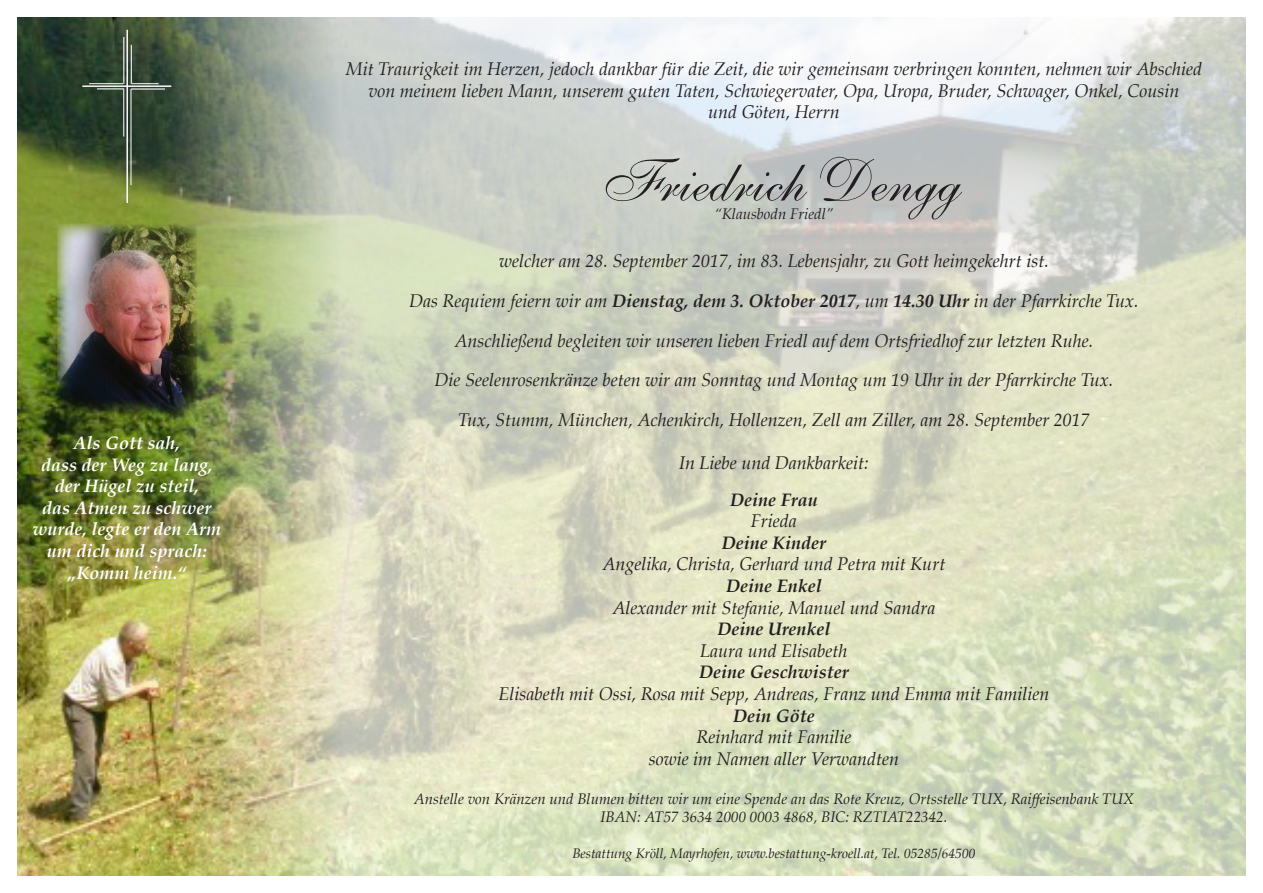
<style>
.page{position:relative;width:1263px;height:893px;background:#fff}
.page>*{position:absolute;margin:0;border:0;box-sizing:border-box;transform-origin:0 0}
.t1{font:60px "Shelley Allegro Script";color:#231f20}
.t2{font:italic 18px "Palatino";color:#231f20}
.t3{font:italic 700 18px "Palatino";color:#fff}
.t4{font:italic 700 18px "Palatino";color:#231f20}
.t5{font:italic 15px "Palatino";color:#231f20}
.t6{font:italic 13.5px "Palatino";color:#231f20}
.s1{font-weight:700}
</style>
<div class="page">
<img style="left:17px;top:17px;width:337px;height:859px">
<hr style="left:82px;top:85px;width:89px;height:2px;background:#fff">
<hr style="left:126px;top:30px;width:2px;height:173px;background:#fff">
<hr style="left:131px;top:45px;width:1px;height:39px;background:#fff">
<hr style="left:131px;top:89px;width:1px;height:96px;background:#fff">
<hr style="left:123px;top:89px;width:1px;height:48px;background:#fff">
<hr style="left:131px;top:88px;width:34px;height:2px;background:#fff">
<hr style="left:123px;top:37px;width:1px;height:47px;background:#fff">
<svg style="left:97px;top:88px;width:27px;height:1px"></svg>
<svg style="left:132px;top:83px;width:27px;height:1px"></svg>
<hr style="left:89px;top:83px;width:34px;height:1px;background:#fff">
<img style="left:57px;top:224px;width:140px;height:190px">
<p class="t3" style="left:74px;top:428px;width:108px">Als Gott sah,</p>
<p class="t3" style="left:41px;top:449px;width:173px">dass der Weg zu lang,</p>
<p class="t3" style="left:55px;top:471px;width:145px">der Hügel zu steil,</p>
<p class="t3" style="left:42px;top:493px;width:171px">das Atmen zu schwer</p>
<p class="t3" style="left:33px;top:514px;width:190px">wurde, legte er den Arm</p>
<p class="t3" style="left:47px;top:536px;width:162px">um dich und sprach:</p>
<p class="t3" style="left:67px;top:557px;width:120px">„Komm heim.“</p>
<p class="t2" style="left:346px;top:54px;width:858px">Mit Traurigkeit im Herzen, jedoch dankbar für die Zeit, die wir gemeinsam verbringen konnten, nehmen wir Abschied</p>
<p class="t2" style="left:368px;top:75px;width:813px">von meinem lieben Mann, unserem guten Taten, Schwiegervater, Opa, Uropa, Bruder, Schwager, Onkel, Cousin</p>
<p class="t2" style="left:708px;top:97px;width:133px">und Göten, Herrn</p>
<p class="t1" style="left:596px;top:146px;width:356px">Friedrich Dengg</p>
<p class="t5" style="left:714px;top:201px;width:121px">“Klausbodn Friedl”</p>
<p class="t2" style="left:499px;top:246px;width:551px">welcher am 28. September 2017, im 83. Lebensjahr, zu Gott heimgekehrt ist.</p>
<p class="t2" style="left:409px;top:286px;width:731px">Das Requiem feiern wir am <span class="s1">Dienstag, dem 3. Oktober 2017</span>, um <span class="s1">14.30 Uhr</span> in der Pfarrkirche Tux.</p>
<p class="t2" style="left:454px;top:325px;width:640px">Anschließend begleiten wir unseren lieben Friedl auf dem Ortsfriedhof zur letzten Ruhe.</p>
<p class="t2" style="left:435px;top:365px;width:680px">Die Seelenrosenkränze beten wir am Sonntag und Montag um 19 Uhr in der Pfarrkirche Tux.</p>
<p class="t2" style="left:458px;top:404px;width:633px">Tux, Stumm, München, Achenkirch, Hollenzen, Zell am Ziller, am 28. September 2017</p>
<p class="t2" style="left:679px;top:448px;width:191px">In Liebe und Dankbarkeit:</p>
<p class="t4" style="left:730px;top:484px;width:89px">Deine Frau</p>
<p class="t2" style="left:751px;top:506px;width:48px">Frieda</p>
<p class="t4" style="left:722px;top:528px;width:106px">Deine Kinder</p>
<p class="t2" style="left:603px;top:549px;width:344px">Angelika, Christa, Gerhard und Petra mit Kurt</p>
<p class="t4" style="left:726px;top:571px;width:97px">Deine Enkel</p>
<p class="t2" style="left:612px;top:592px;width:325px">Alexander mit Stefanie, Manuel und Sandra</p>
<p class="t4" style="left:717px;top:614px;width:115px">Deine Urenkel</p>
<p class="t2" style="left:700px;top:635px;width:149px">Laura und Elisabeth</p>
<p class="t4" style="left:699px;top:657px;width:151px">Deine Geschwister</p>
<p class="t2" style="left:498px;top:679px;width:553px">Elisabeth mit Ossi, Rosa mit Sepp, Andreas, Franz und Emma mit Familien</p>
<p class="t4" style="left:733px;top:700px;width:83px">Dein Göte</p>
<p class="t2" style="left:696px;top:722px;width:157px">Reinhard mit Familie</p>
<p class="t2" style="left:649px;top:743px;width:252px">sowie im Namen aller Verwandten</p>
<p class="t5" style="left:414px;top:787px;width:721px">Anstelle von Kränzen und Blumen bitten wir um eine Spende an das Rote Kreuz, Ortsstelle TUX, Raiffeisenbank TUX</p>
<p class="t5" style="left:600px;top:805px;width:349px">IBAN: AT57 3634 2000 0003 4868, BIC: RZTIAT22342.</p>
<p class="t6" style="left:572px;top:842px;width:405px">Bestattung Kröll, Mayrhofen, www.bestattung-kroell.at, Tel. 05285/64500</p>
</div>
